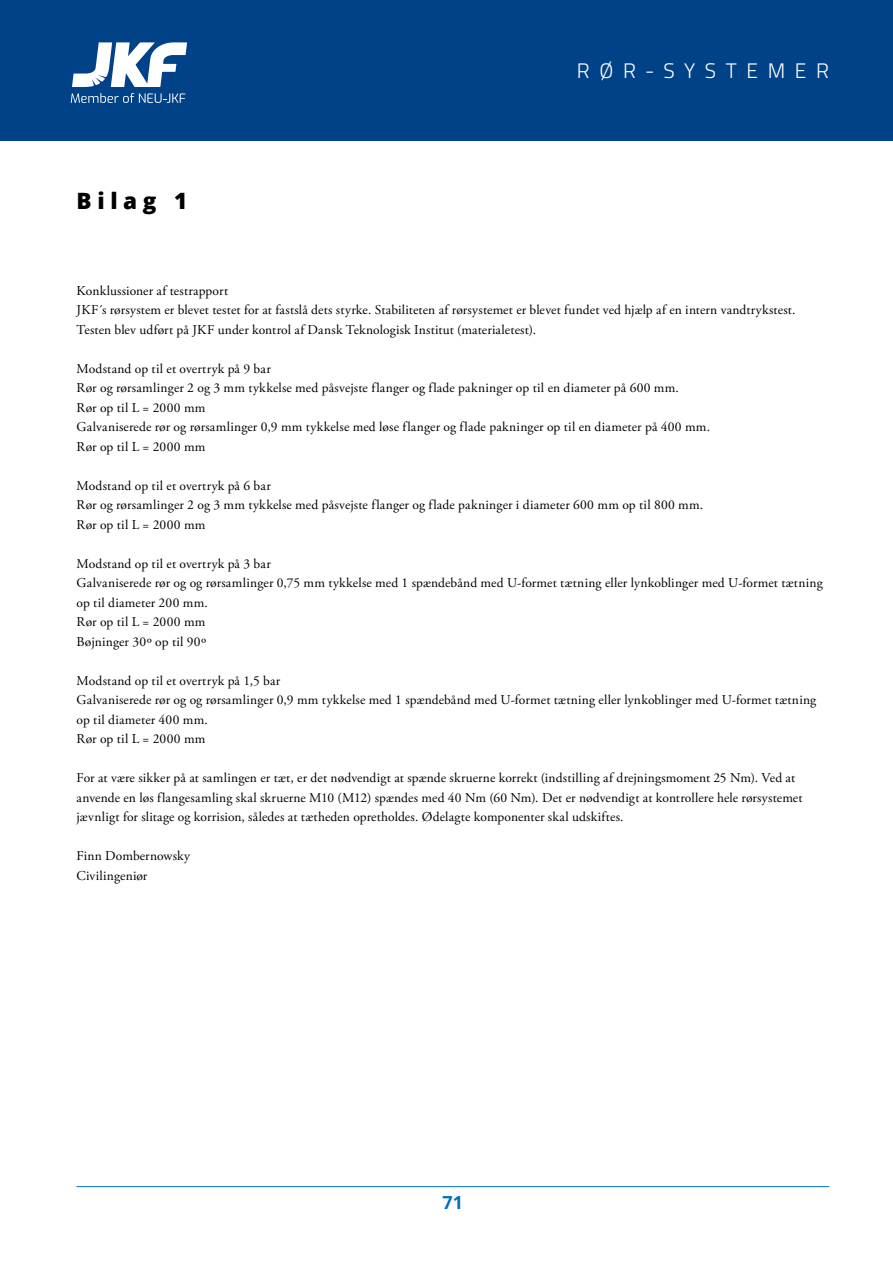
<style>
.page{position:relative;width:893px;height:1263px;background:#fff}
.page>*{position:absolute;margin:0;border:0;box-sizing:border-box;transform-origin:0 0}
.t1{font:800 22.5px "Open Sans";letter-spacing:.25em;color:#000}
.t2{font:300 21px "Titillium";letter-spacing:.46em;color:#fff}
.t3{font:700 18px "Open Sans";color:#0070ba}
.t4{font:13.5px/19.5px "Adobe Garamond Pro";letter-spacing:.01em;color:#000}
</style>
<div class="page">
<div style="left:0;top:0;width:893px;height:140px;background:#004288"></div>
<hr style="left:77px;top:1186px;width:752px;height:1px;background:#0070ba">
<svg style="left:71px;top:42px;width:116px;height:61px"></svg>
<h1 class="t1" style="left:77px;top:183px;width:112px">Bilag 1</h1>
<h2 class="t2" style="left:577px;top:55px;width:254px">RØR-SYSTEMER</h2>
<p class="t4" style="left:77px;top:281px;width:721px">Konklussioner af testrapport<br>JKF´s rørsystem er blevet testet for at fastslå dets styrke. Stabiliteten af rørsystemet er blevet fundet ved hjælp af en intern vandtrykstest.<br>Testen blev udført på JKF under kontrol af Dansk Teknologisk Institut (materialetest).</p>
<p class="t4" style="left:77px;top:359px;width:635px">Modstand op til et overtryk på 9 bar<br>Rør og rørsamlinger 2 og 3 mm tykkelse med påsvejste flanger og flade pakninger op til en diameter på 600 mm.<br>Rør op til L = 2000 mm<br>Galvaniserede rør og rørsamlinger 0,9 mm tykkelse med løse flanger og flade pakninger op til en diameter på 400 mm.<br>Rør op til L = 2000 mm</p>
<p class="t4" style="left:77px;top:476px;width:628px">Modstand op til et overtryk på 6 bar<br>Rør og rørsamlinger 2 og 3 mm tykkelse med påsvejste flanger og flade pakninger i diameter 600 mm op til 800 mm.<br>Rør op til L = 2000 mm</p>
<p class="t4" style="left:77px;top:554px;width:748px">Modstand op til et overtryk på 3 bar<br>Galvaniserede rør og og rørsamlinger 0,75 mm tykkelse med 1 spændebånd med U-formet tætning eller lynkoblinger med U-formet tætning op til diameter 200 mm.<br>Rør op til L = 2000 mm<br>Bøjninger 30º op til 90º</p>
<p class="t4" style="left:77px;top:671px;width:741px">Modstand op til et overtryk på 1,5 bar<br>Galvaniserede rør og og rørsamlinger 0,9 mm tykkelse med 1 spændebånd med U-formet tætning eller lynkoblinger med U-formet tætning op til diameter 400 mm.<br>Rør op til L = 2000 mm</p>
<p class="t4" style="left:77px;top:769px;width:728px">For at være sikker på at samlingen er tæt, er det nødvendigt at spænde skruerne korrekt (indstilling af drejningsmoment 25 Nm). Ved at anvende en løs flangesamling skal skruerne M10 (M12) spændes med 40 Nm (60 Nm). Det er nødvendigt at kontrollere hele rørsystemet jævnligt for slitage og korrision, således at tætheden opretholdes. Ødelagte komponenter skal udskiftes.</p>
<p class="t4" style="left:77px;top:847px;width:115px">Finn Dombernowsky<br>Civilingeniør</p>
<h3 class="t3" style="left:443px;top:1189px;width:22px">71</h3>
</div>
